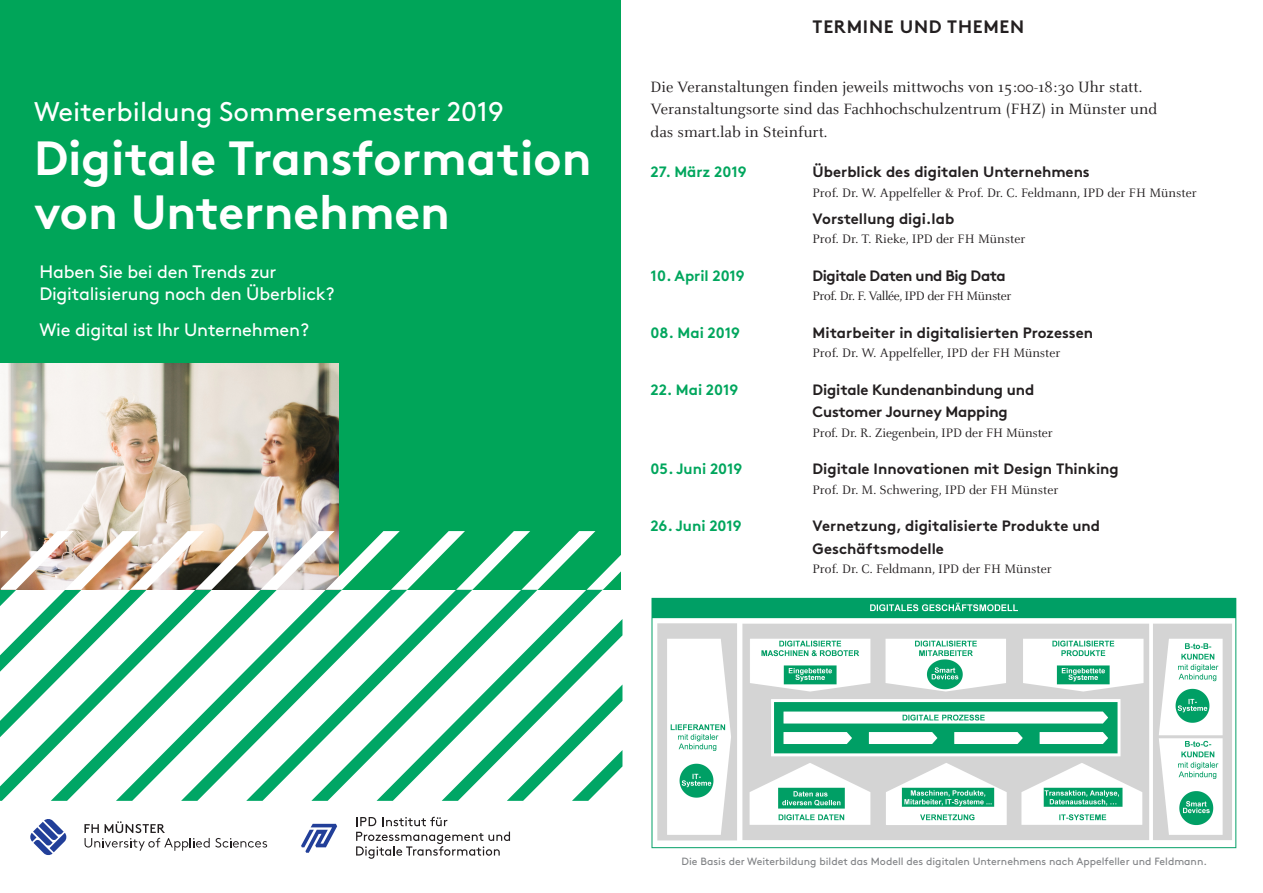
<style>
.page{position:relative;width:1263px;height:893px;background:#fff}
.page>*{position:absolute;margin:0;border:0;box-sizing:border-box;transform-origin:0 0}
.t1{font:700 48px "Brown Pro";color:#fff}
.t2{font:27px "Brown Pro";color:#fff}
.t3{font:18px "Brown Pro";letter-spacing:-.01em;color:#fff}
.t4{font:700 18px "Brown Pro";letter-spacing:.04em;color:#231f20}
.t5{font:16.5px/22.5px "Celeste OT";color:#231f20}
.t6{font:700 15px "Brown Pro";color:#231f20}
.t7{font:700 15px "Brown Pro";color:#00a65d}
.t8{font:700 15px "Brown Pro";letter-spacing:-.03em;color:#231f20}
.t9{font:13.5px "Celeste OT";color:#231f20}
.t10{font:13.5px "Celeste OT";letter-spacing:-.03em;color:#231f20}
.t11{font:10.5px "Brown Pro";color:#808285}
</style>
<div class="page">
<div style="left:0;top:0;width:621px;height:590px;background:#00a559"></div>
<img style="left:0;top:364px;width:338px;height:167px">
<svg style="left:0;top:531px;width:623px;height:270px"></svg>
<img style="left:651px;top:597px;width:586px;height:252px">
<svg style="left:84px;top:821px;width:183px;height:30px"></svg>
<svg style="left:30px;top:819px;width:37px;height:37px"></svg>
<svg style="left:301px;top:824px;width:36px;height:29px"></svg>
<svg style="left:356px;top:817px;width:20px;height:9px"></svg>
<svg style="left:382px;top:817px;width:65px;height:9px"></svg>
<svg style="left:356px;top:832px;width:154px;height:27px"></svg>
<p class="t2" style="left:34px;top:91px;width:471px">Weiterbildung Sommersemester 2019</p>
<p class="t1" style="left:34px;top:119px;width:559px">Digitale Transformation</p>
<p class="t1" style="left:34px;top:173px;width:418px">von Unternehmen</p>
<p class="t3" style="left:39px;top:258px;width:239px">Haben Sie bei den Trends zur</p>
<p class="t3" style="left:39px;top:280px;width:297px">Digitalisierung noch den Überblick?</p>
<p class="t3" style="left:39px;top:316px;width:271px">Wie digital ist Ihr Unternehmen?</p>
<p class="t4" style="left:813px;top:12px;width:213px">TERMINE UND THEMEN</p>
<p class="t5" style="left:651px;top:75px;width:508px">Die Veranstaltungen finden jeweils mittwochs von 15:00-18:30 Uhr statt.<br>Veranstaltungsorte sind das Fachhochschulzentrum (FHZ) in Münster und das smart.lab in Steinfurt.</p>
<p class="t7" style="left:651px;top:160px;width:97px">27. März 2019</p>
<p class="t6" style="left:813px;top:160px;width:279px">Überblick des digitalen Unternehmens</p>
<p class="t9" style="left:813px;top:185px;width:385px">Prof. Dr. W. Appelfeller &amp; Prof. Dr. C. Feldmann, IPD der FH Münster</p>
<p class="t6" style="left:813px;top:206px;width:143px">Vorstellung digi.lab</p>
<p class="t9" style="left:813px;top:231px;width:214px">Prof. Dr. T. Rieke, IPD der FH Münster</p>
<p class="t7" style="left:651px;top:263px;width:96px">10. April 2019</p>
<p class="t8" style="left:813px;top:263px;width:195px">Digitale Daten und Big Data</p>
<p class="t10" style="left:813px;top:288px;width:200px">Prof. Dr. F. Vallée, IPD der FH Münster</p>
<p class="t7" style="left:651px;top:320px;width:91px">08. Mai 2019</p>
<p class="t6" style="left:813px;top:320px;width:282px">Mitarbeiter in digitalisierten Prozessen</p>
<p class="t9" style="left:813px;top:345px;width:249px">Prof. Dr. W. Appelfeller, IPD der FH Münster</p>
<p class="t7" style="left:651px;top:377px;width:89px">22. Mai 2019</p>
<p class="t6" style="left:813px;top:377px;width:223px">Digitale Kundenanbindung und</p>
<p class="t6" style="left:813px;top:400px;width:197px">Customer Journey Mapping</p>
<p class="t9" style="left:813px;top:425px;width:242px">Prof. Dr. R. Ziegenbein, IPD der FH Münster</p>
<p class="t7" style="left:651px;top:457px;width:93px">05. Juni 2019</p>
<p class="t6" style="left:813px;top:457px;width:308px">Digitale Innovationen mit Design Thinking</p>
<p class="t9" style="left:813px;top:482px;width:247px">Prof. Dr. M. Schwering, IPD der FH Münster</p>
<p class="t7" style="left:651px;top:514px;width:92px">26. Juni 2019</p>
<p class="t6" style="left:813px;top:514px;width:289px">Vernetzung, digitalisierte Produkte und</p>
<p class="t6" style="left:813px;top:536px;width:133px">Geschäftsmodelle</p>
<p class="t9" style="left:813px;top:561px;width:241px">Prof. Dr. C. Feldmann, IPD der FH Münster</p>
<p class="t11" style="left:682px;top:854px;width:527px">Die Basis der Weiterbildung bildet das Modell des digitalen Unternehmens nach Appelfeller und Feldmann.</p>
</div>
